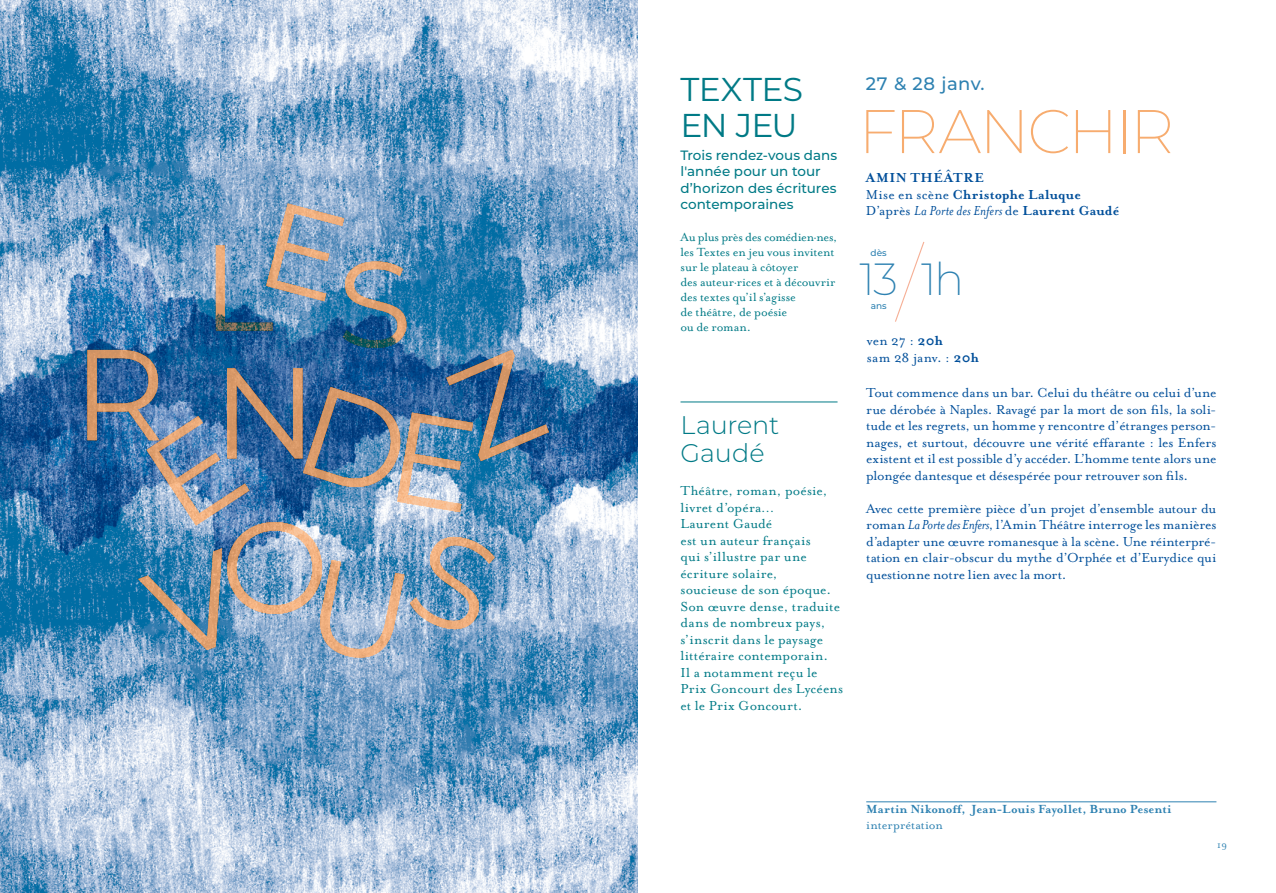
<style>
.page{position:relative;width:1276px;height:893px;background:#fff}
.page>*{position:absolute;margin:0;border:0;box-sizing:border-box;transform-origin:0 0}
.t1{font:200 61.5px "Montserrat";letter-spacing:-.05em;color:#f7ac6f}
.t2{font:200 45px "Montserrat";color:#2d81b1}
.t3{font:33px/36px "Montserrat";letter-spacing:-.02em;color:#007a86}
.t4{font:300 25.5px/28.5px "Montserrat";letter-spacing:-.005em;color:#007a86}
.t5{font:500 18px "Montserrat";letter-spacing:.025em;color:#2d81b1}
.t6{font:15px/16.5px "Mrs Eaves OT";letter-spacing:-.01em;color:#004f9a;text-align:justify}
.t7{font:15px/16.5px "Mrs Eaves OT";letter-spacing:.01em;color:#007a86}
.t8{font:700 15px/16.5px "Mrs Eaves OT";letter-spacing:.025em;color:#004f9a}
.t9{font:13.5px/15px "Mrs Eaves OT";letter-spacing:-.01em;color:#007a86}
.t10{font:500 13.5px/16.5px "Montserrat";color:#007a86}
.t11{font:700 13.5px "Mrs Eaves OT";letter-spacing:.01em;color:#2d81b1}
.t12{font:13.5px "Mrs Eaves OT";color:#2d81b1}
.t13{font:10.5px "Mrs Eaves OT";color:#2d81b1}
.t14{font:500 9px "Montserrat";color:#2d81b1}
.s1{font-weight:400}
.s2{font-weight:400;font-style:italic}
.s3{font-weight:700}
.s4{font-style:italic}
</style>
<div class="page">
<img style="left:0;top:0;width:638px;height:893px">
<img style="left:0;top:225px;width:638px;height:361px">
<svg style="left:87px;top:204px;width:462px;height:457px;background:#638cae"></svg>
<hr style="left:680px;top:402px;width:157px;height:1px;background:#007a86">
<svg style="left:895px;top:241px;width:30px;height:81px"></svg>
<hr style="left:866px;top:801px;width:350px;height:1px;background:#2d81b1">
<h3 class="t3" style="left:680px;top:70px;width:124px">TEXTES<br>EN JEU</h3>
<p class="t10" style="left:680px;top:146px;width:158px">Trois rendez-vous dans l'année pour un tour d’horizon des écritures contemporaines</p>
<p class="t9" style="left:680px;top:229px;width:158px">Au plus près des comédien·nes, les Textes en jeu vous invitent sur le plateau à côtoyer<br>des auteur·rices et à découvrir des textes qu’il s’agisse<br>de théâtre, de poésie<br>ou de roman.</p>
<h3 class="t4" style="left:680px;top:410px;width:100px">Laurent<br>Gaudé</h3>
<p class="t7" style="left:680px;top:483px;width:164px">Théâtre, roman, poésie, livret d’opéra…<br>Laurent Gaudé<br>est un auteur français<br>qui s’illustre par une écriture solaire,<br>soucieuse de son époque.<br>Son œuvre dense, traduite dans de nombreux pays, s’inscrit dans le paysage littéraire contemporain.<br>Il a notamment reçu le<br>Prix Goncourt des Lycéens et le Prix Goncourt.</p>
<p class="t5" style="left:866px;top:71px;width:120px">27 &amp; 28 janv.</p>
<h1 class="t1" style="left:858px;top:90px;width:317px">FRANCHIR</h1>
<p class="t8" style="left:866px;top:170px;width:255px">AMIN THÉÂTRE<br><span class="s1">Mise en scène</span> Christophe Laluque<br><span class="s1">D’après</span> <span class="s2">La Porte des Enfers</span> <span class="s1">de</span> Laurent Gaudé</p>
<p class="t14" style="left:870px;top:247px;width:18px">dès</p>
<h2 class="t2" style="left:859px;top:249px;width:40px">13</h2>
<p class="t14" style="left:870px;top:300px;width:17px">ans</p>
<h2 class="t2" style="left:921px;top:249px;width:45px">1h</h2>
<p class="t6" style="left:867px;top:332px;width:113px">ven 27 : <span class="s3">20h<br></span>sam 28 janv. : <span class="s3">20h</span></p>
<p class="t6" style="left:866px;top:384px;width:352px">Tout commence dans un bar. Celui du théâtre ou celui d’une rue dérobée à Naples. Ravagé par la mort de son fils, la soli&shy;tude et les regrets, un homme y rencontre d’étranges person&shy;nages, et surtout, découvre une vérité effarante : les Enfers existent et il est possible d’y accéder. L’homme tente alors une plongée dantesque et désespérée pour retrouver son fils.</p>
<p class="t6" style="left:866px;top:500px;width:352px">Avec cette première pièce d’un projet d’ensemble autour du roman <span class="s4">La Porte des Enfers</span>, l’Amin Théâtre interroge les manières d’adapter une œuvre romanesque à la scène. Une réinterpré&shy;tation en clair-obscur du mythe d’Orphée et d’Eurydice qui questionne notre lien avec la mort.</p>
<p class="t11" style="left:866px;top:801px;width:307px">Martin Nikonoff, Jean-Louis Fayollet, Bruno Pesenti</p>
<p class="t12" style="left:866px;top:817px;width:78px">interprétation</p>
<p class="t13" style="left:1217px;top:839px;width:11px">19</p>
</div>
